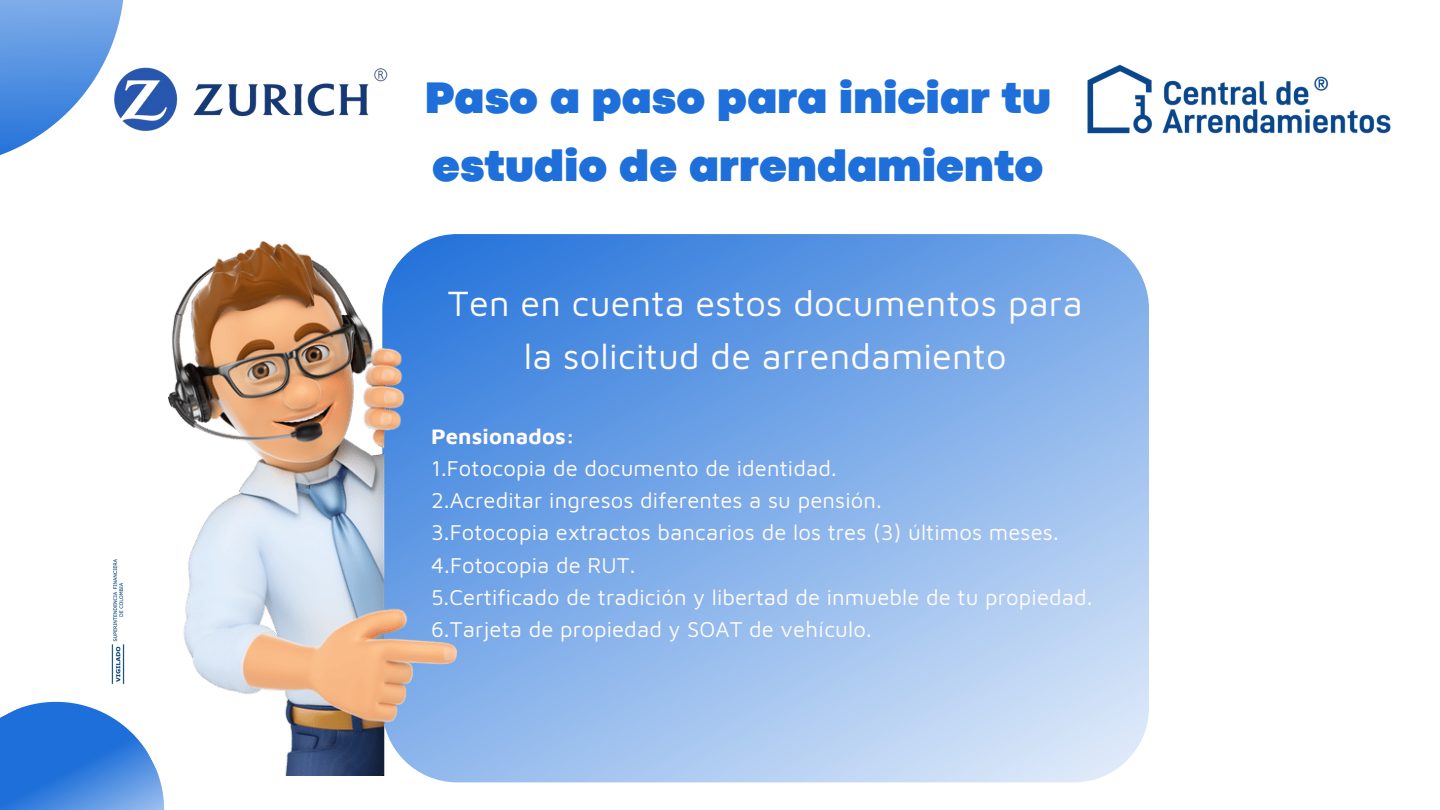
<style>
.page{position:relative;width:1440px;height:810px;background:#fff}
.page>*{position:absolute;margin:0;border:0;box-sizing:border-box;transform-origin:0 0}
.t1{font:900 46.1px/67.5px "Codec Pro";letter-spacing:.005em;color:#1e6fd9}
.t2{font:36.1px/53.2px "Maven Pro";letter-spacing:.005em;color:#fffbfb;text-align:center}
.t3{font:22px "Maven Pro";letter-spacing:.005em;color:#fffbfb}
.t4{font:700 22px "Maven Pro";letter-spacing:.005em;color:#fffbfb}
</style>
<div class="page">
<svg style="left:0;top:701px;width:165px;height:109px"></svg>
<svg style="left:0;top:0;width:124px;height:155px"></svg>
<svg style="left:383px;top:234px;width:766px;height:548px;background:#86b1ea"></svg>
<img style="left:1087px;top:64px;width:304px;height:70px">
<img style="left:111px;top:65px;width:277px;height:71px">
<img style="left:111px;top:559px;width:14px;height:126px">
<img style="left:168px;top:241px;width:288px;height:534px">
<p class="t1" style="left:425px;top:68px;width:628px">Paso a paso para iniciar tu estudio de arrendamiento</p>
<p class="t2" style="left:448px;top:276px;width:636px">Ten en cuenta estos documentos para la solicitud de arrendamiento</p>
<h1 class="t4" style="left:431px;top:423px;width:146px">Pensionados:</h1>
<p class="t3" style="left:431px;top:455px;width:407px">1.Fotocopia de documento de identidad.</p>
<p class="t3" style="left:431px;top:487px;width:452px">2.Acreditar ingresos diferentes a su pensión.</p>
<h2 class="t3" style="left:431px;top:519px;width:629px">3.Fotocopia extractos bancarios de los tres (3) últimos meses.</h2>
<p class="t3" style="left:431px;top:552px;width:206px">4.Fotocopia de RUT.</p>
<p class="t3" style="left:431px;top:584px;width:663px">5.Certificado de tradición y libertad de inmueble de tu propiedad.</p>
<p class="t3" style="left:431px;top:616px;width:442px">6.Tarjeta de propiedad y SOAT de vehículo.</p>
</div>
